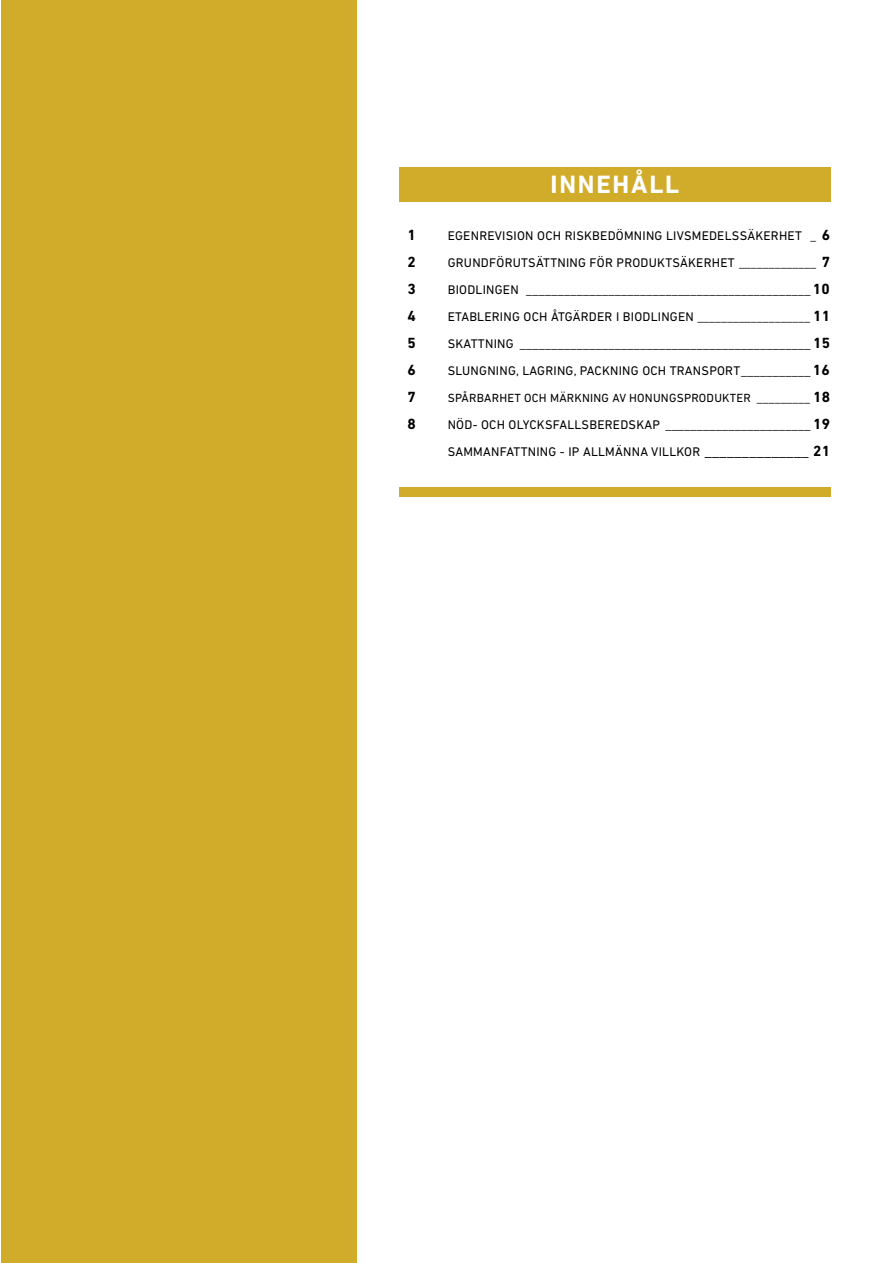
<style>
.page{position:relative;width:893px;height:1263px;background:#fff}
.page>*{position:absolute;margin:0;border:0;box-sizing:border-box;transform-origin:0 0}
.t1{font:700 25.5px "DIN Next LT Pro";letter-spacing:.07em;color:#fff}
.t2{font:700 15px "DIN Next LT Pro";color:#000}
.t3{font:12.75px/27px "DIN Next LT Pro";letter-spacing:.02em;color:#000}
.t4{font:12px "DIN Next LT Pro";letter-spacing:.02em;color:#000}
.s1{font-size:12px}
.s2{font-weight:700;font-size:15px}
.s3{font-size:15px}
</style>
<div class="page">
<div style="left:399px;top:167px;width:431px;height:34px;background:#d1ab2a"></div>
<div style="left:1px;top:0;width:356px;height:1263px;background:#d1ab2a"></div>
<div style="left:399px;top:487px;width:432px;height:9px;background:#d1ab2a"></div>
<h1 class="t1" style="left:551px;top:170px;width:130px">INNEHÅLL</h1>
<p class="t2" style="left:407px;top:226px;width:10px">1</p>
<p class="t3" style="left:448px;top:222px;width:384px">EGENREVISION OCH RISKBEDÖMNING LIVSMEDELSSÄKERHET <span class="s1">_</span> <span class="s2">6</span></p>
<p class="t2" style="left:408px;top:253px;width:10px">2</p>
<p class="t3" style="left:448px;top:249px;width:384px">GRUNDFÖRUTSÄTTNING FÖR PRODUKTSÄKERHET <span class="s1">_____________</span> <span class="s2">7</span></p>
<p class="t2" style="left:408px;top:280px;width:10px">3</p>
<p class="t3" style="left:448px;top:276px;width:384px">BIODLINGEN _____________________________________________ <span class="s2">10</span></p>
<p class="t2" style="left:407px;top:307px;width:10px">4</p>
<p class="t3" style="left:448px;top:303px;width:384px">ETABLERING OCH ÅTGÄRDER I BIODLINGEN <span class="s1">___________________</span> <span class="s2">11</span></p>
<p class="t2" style="left:408px;top:334px;width:10px">5</p>
<p class="t3" style="left:448px;top:330px;width:384px">SKATTNING ______________________________________________ <span class="s2">15</span></p>
<p class="t2" style="left:408px;top:361px;width:10px">6</p>
<p class="t3" style="left:448px;top:357px;width:384px">SLUNGNING, LAGRING, PACKNING OCH TRANSPORT___________ <span class="s2">16</span></p>
<p class="t2" style="left:407px;top:388px;width:10px">7</p>
<p class="t4" style="left:448px;top:391px;width:384px">SPÅRBARHET OCH MÄRKNING AV HONUNGSPRODUKTER _________ <span class="s2">18</span></p>
<p class="t2" style="left:408px;top:415px;width:10px">8</p>
<p class="t3" style="left:448px;top:411px;width:384px">NÖD- OCH OLYCKSFALLSBEREDSKAP _______________________ <span class="s2">19<br></span>SAMMANFATTNING - IP ALLMÄNNA VILLKOR <span class="s3">______________</span> <span class="s2">21</span></p>
</div>
